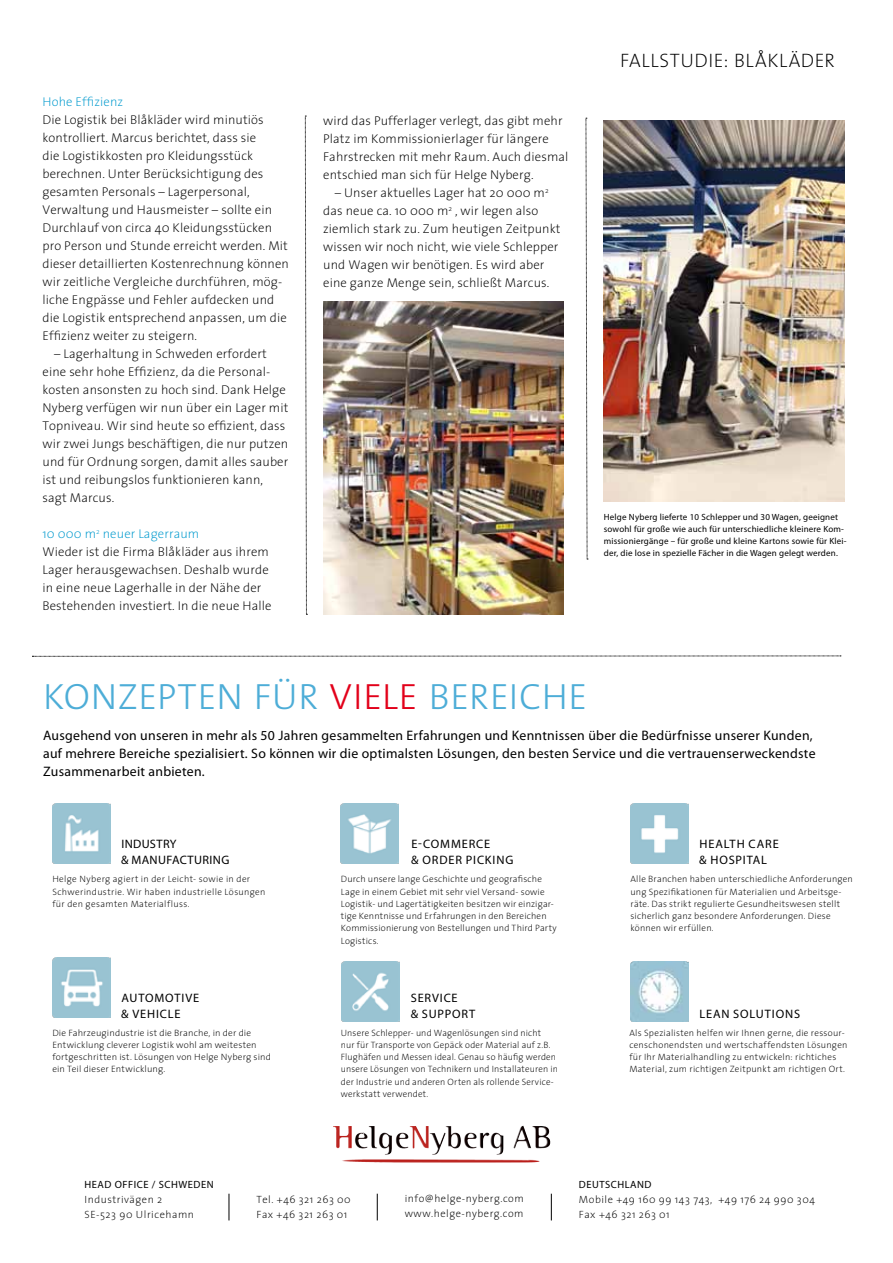
<style>
.page{position:relative;width:893px;height:1263px;background:#fff}
.page>*{position:absolute;margin:0;border:0;box-sizing:border-box;transform-origin:0 0}
.t1{font:300 36.75px "The Sans";letter-spacing:.015em;color:#4dadd7}
.t2{font:200 19.5px "The Sans";letter-spacing:.03em;color:#000}
.t3{font:13.8px/18.3px "Myriad Pro";letter-spacing:.02em;color:#000}
.t4{font:200 12.75px/18px "The Sans";letter-spacing:.01em;color:#000}
.t5{font:200 12.75px "The Sans";letter-spacing:.01em;color:#009ace}
.t6{font:12.3px/15.3px "Myriad Pro";letter-spacing:.065em;color:#000}
.t7{font:12.3px/15.3px "Myriad Pro";letter-spacing:.03em;color:#000}
.t8{font:200 10.5px/15px "The Sans";letter-spacing:.05em;color:#000}
.t9{font:10.5px "Myriad Pro";letter-spacing:.05em;color:#000}
.t10{font:200 9.15px/12.3px "The Sans";letter-spacing:.02em;color:#000}
.t11{font:200 9.15px/12.3px "The Sans";letter-spacing:.04em;color:#000}
.t12{font:9px/12px "Myriad Pro";letter-spacing:.02em;color:#000}
.s1{color:#009ace}
.s2{color:#e2001a}
</style>
<div class="page">
<img style="left:604px;top:120px;width:240px;height:382px">
<svg style="left:305px;top:116px;width:2px;height:499px"></svg>
<svg style="left:586px;top:118px;width:2px;height:442px"></svg>
<svg style="left:229px;top:1194px;width:1px;height:26px"></svg>
<svg style="left:377px;top:1194px;width:1px;height:26px"></svg>
<svg style="left:551px;top:1194px;width:1px;height:26px"></svg>
<img style="left:513px;top:1126px;width:18px;height:23px">
<img style="left:323px;top:302px;width:241px;height:312px">
<img style="left:52px;top:803px;width:58px;height:60px">
<img style="left:341px;top:803px;width:57px;height:60px">
<img style="left:630px;top:803px;width:58px;height:61px">
<img style="left:52px;top:958px;width:58px;height:60px">
<img style="left:342px;top:961px;width:57px;height:61px">
<img style="left:630px;top:961px;width:58px;height:61px">
<svg style="left:32px;top:656px;width:809px;height:1px"></svg>
<p class="t5" style="left:43px;top:91px;width:82px">Hohe Effizienz</p>
<p class="t4" style="left:43px;top:110px;width:248px">Die Logistik bei Blåkläder wird minutiös kontrolliert. Marcus berichtet, dass sie<br>die Logistikkosten pro Kleidungsstück berechnen. Unter Berücksichtigung des gesamten Personals – Lagerpersonal, Verwaltung und Hausmeister – sollte ein Durchlauf von circa 40 Kleidungsstücken pro Person und Stunde erreicht werden. Mit dieser detaillierten Kostenrechnung können wir zeitliche Vergleiche durchführen, mög&shy;liche Engpässe und Fehler aufdecken und die Logistik entsprechend anpassen, um die Effizienz weiter zu steigern.</p>
<p class="t4" style="left:43px;top:344px;width:247px;text-indent:12px">– Lagerhaltung in Schweden erfordert eine sehr hohe Effizienz, da die Personal&shy;kosten ansonsten zu hoch sind. Dank Helge Nyberg verfügen wir nun über ein Lager mit Topniveau. Wir sind heute so effizient, dass wir zwei Jungs beschäftigen, die nur putzen und für Ordnung sorgen, damit alles sauber ist und reibungslos funktionieren kann, sagt Marcus.</p>
<p class="t4" style="left:43px;top:524px;width:231px"><span class="s1">10 000 m</span><sup>2</sup> <span class="s1">neuer Lagerraum<br></span>Wieder ist die Firma Blåkläder aus ihrem Lager herausgewachsen. Deshalb wurde in eine neue Lagerhalle in der Nähe der Bestehenden investiert. In die neue Halle</p>
<p class="t4" style="left:323px;top:111px;width:247px">wird das Pufferlager verlegt, das gibt mehr Platz im Kommissionierlager für längere Fahrstrecken mit mehr Raum. Auch diesmal entschied man sich für Helge Nyberg.</p>
<p class="t4" style="left:323px;top:183px;width:239px;text-indent:12px">– Unser aktuelles Lager hat 20 000 m<sup>2 </sup>das neue ca. 10 000 m<sup>2</sup> , wir legen also ziemlich stark zu. Zum heutigen Zeitpunkt wissen wir noch nicht, wie viele Schlepper und Wagen wir benötigen. Es wird aber eine ganze Menge sein, schließt Marcus.</p>
<h2 class="t2" style="left:620px;top:45px;width:216px">FALLSTUDIe: Blåkläde r</h2>
<p class="t12" style="left:604px;top:511px;width:244px">Helge Nyberg lieferte 10 Schlepper und 30 Wagen, geeignet sowohl für große wie auch für unterschiedliche kleinere Kom&shy;missioniergänge – für große und kleine Kartons sowie für Klei&shy;der, die lose in spezielle Fächer in die Wagen gelegt werden.</p>
<h1 class="t1" style="left:43px;top:666px;width:546px">KONZEPTEN fÜr <span class="s2">VIELE</span> BEREICHE</h1>
<p class="t3" style="left:43px;top:726px;width:774px">Ausgehend von unseren in mehr als 50 Jahren gesammelten Erfahrungen und Kenntnissen über die Bedürfnisse unserer Kunden, auf mehrere Bereiche spezialisiert. So können wir die optimalsten Lösungen, den besten Service und die vertrauenserweckendste<br>Zusammenarbeit anbieten.</p>
<p class="t7" style="left:121px;top:836px;width:57px">INDUSTRY &amp; Manufacturing</p>
<p class="t11" style="left:52px;top:873px;width:215px">Helge Nyberg agiert in der Leicht- sowie in der<br>Schwerindustrie. Wir haben industrielle Lösungen für den gesamten Materialfluss.</p>
<p class="t6" style="left:121px;top:990px;width:80px">AUTOMOTIVE &amp; vehicle</p>
<p class="t10" style="left:52px;top:1026px;width:220px">Die Fahrzeugindustrie ist die Branche, in der die Entwicklung cleverer Logistik wohl am weitesten fortgeschritten ist. Lösungen von Helge Nyberg sind ein Teil dieser Entwicklung.</p>
<p class="t6" style="left:411px;top:836px;width:104px">E-COMMERCE<br>&amp; ORDER PICKING</p>
<p class="t10" style="left:341px;top:873px;width:217px">Durch unsere lange Geschichte und geografische Lage in einem Gebiet mit sehr viel Versand- sowie Logistik- und Lagertätigkeiten besitzen wir einzigar&shy;tige Kenntnisse und Erfahrungen in den Bereichen Kommissionierung von Bestellungen und Third Party Logistics.</p>
<p class="t6" style="left:411px;top:990px;width:20px">service<br>&amp; support</p>
<p class="t10" style="left:341px;top:1026px;width:219px">Unsere Schlepper- und Wagenlösungen sind nicht<br>nur für Transporte von Gepäck oder Material auf z.B.<br>Flughäfen und Messen ideal. Genau so häufig werden unsere Lösungen von Technikern und Installateuren in der Industrie und anderen Orten als rollende Service&shy;werkstatt verwendet.</p>
<p class="t6" style="left:699px;top:836px;width:17px">Health</p>
<p class="t6" style="left:749px;top:836px;width:9px">care</p>
<p class="t6" style="left:699px;top:852px;width:20px">&amp; hospital</p>
<p class="t10" style="left:630px;top:873px;width:224px">Alle Branchen haben unterschiedliche Anforderungen ung Spezifikationen für Materialien und Arbeitsge&shy;räte. Das strikt regulierte Gesundheitswesen stellt sicherlich ganz besondere Anforderungen. Diese können wir erfüllen.</p>
<p class="t6" style="left:699px;top:1006px;width:15px">Lean</p>
<p class="t6" style="left:733px;top:1006px;width:16px">Solutions</p>
<p class="t10" style="left:629px;top:1026px;width:220px">Als Spezialisten helfen wir Ihnen gerne, die ressour&shy;censchonendsten und wertschaffendsten Lösungen für Ihr Materialhandling zu entwickeln: richtiches Material, zum richtigen Zeitpunkt am richtigen Ort.</p>
<p class="t9" style="left:85px;top:1178px;width:131px">HEAD OFFICE / SCHWEDEN</p>
<p class="t8" style="left:85px;top:1191px;width:111px">Industrivägen 2<br>SE-523 90 Ulricehamn</p>
<p class="t8" style="left:256px;top:1191px;width:96px">Tel. +46 321 263 00<br>Fax +46 321 263 01</p>
<p class="t8" style="left:405px;top:1191px;width:120px">info@helge-nyberg.com www.helge-nyberg.com</p>
<p class="t9" style="left:579px;top:1178px;width:74px">DEUTSCHLAND</p>
<p class="t8" style="left:579px;top:1191px;width:238px">Mobile +49 160 99 143 743, +49 176 24 990 304<br>Fax +46 321 263 01</p>
</div>
